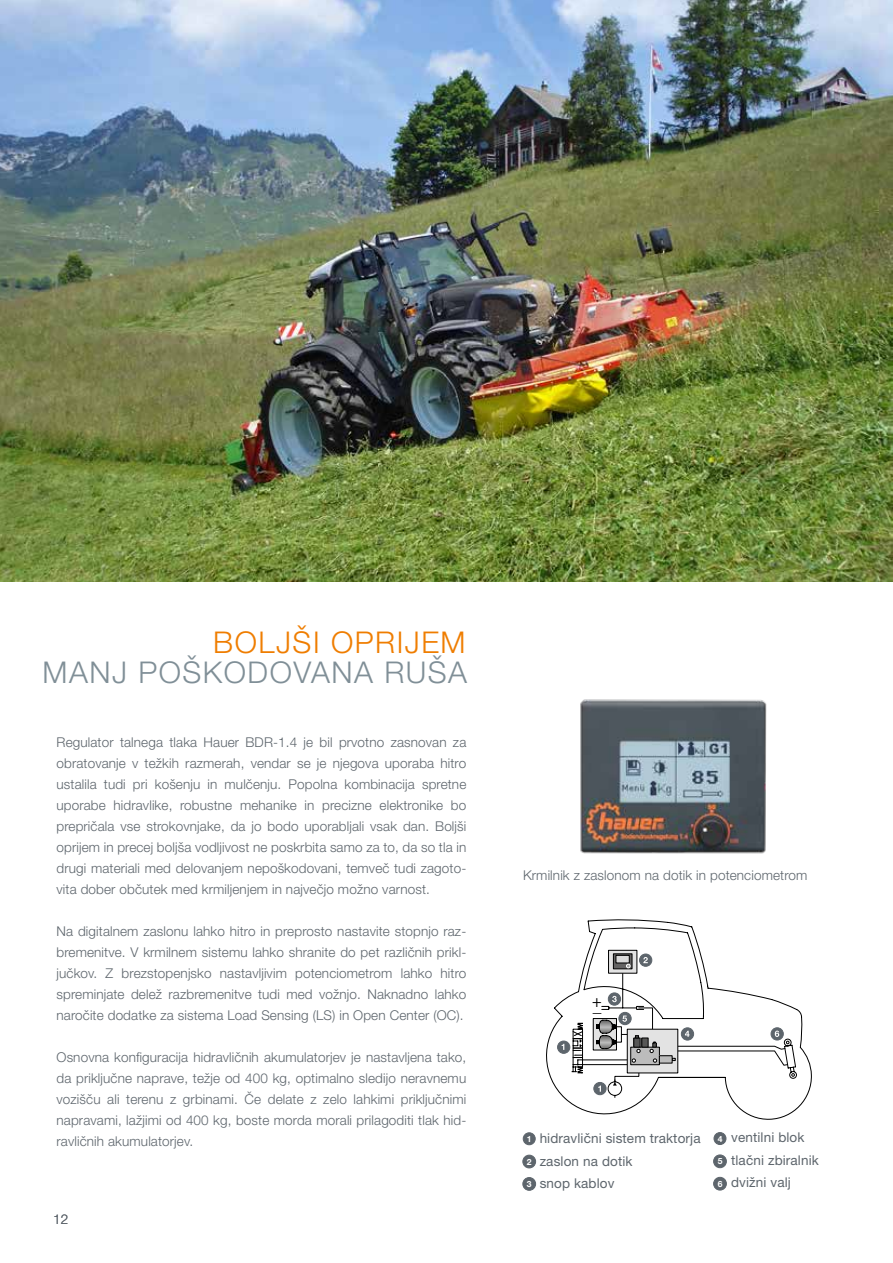
<style>
.page{position:relative;width:893px;height:1263px;background:#fff}
.page>*{position:absolute;margin:0;border:0;box-sizing:border-box;transform-origin:0 0}
.t1{font:300 30px "Helvetica Neue LT Pro";letter-spacing:.05em;color:#808f97}
.t2{font:300 30px "Helvetica Neue LT Pro";letter-spacing:.05em;color:#ef7d00}
.t3{font:16.65px "Myriad Pro";color:#000}
.t4{font:300 13.5px/21px "Helvetica Neue LT Pro";letter-spacing:.01em;color:#5d656c;text-align:justify}
.t5{font:13.5px/22.5px "Helvetica Neue LT Pro";letter-spacing:.01em;color:#5d656c}
.t6{font:700 8.55px "Helvetica Neue LT Pro";color:#fff}
</style>
<div class="page">
<svg style="left:546px;top:919px;width:266px;height:201px"></svg>
<div style="left:639px;top:954px;width:13px;height:12px;background:#5d656c;border-radius:50%"></div>
<div style="left:639px;top:954px;width:13px;height:12px;border:1px solid #5d656c;border-radius:50%"></div>
<div style="left:608px;top:993px;width:13px;height:12px;background:#5d656c;border-radius:50%"></div>
<div style="left:608px;top:993px;width:13px;height:12px;border:1px solid #5d656c;border-radius:50%"></div>
<div style="left:681px;top:1028px;width:13px;height:12px;background:#5d656c;border-radius:50%"></div>
<div style="left:681px;top:1027px;width:13px;height:13px;border:1px solid #5d656c;border-radius:50%"></div>
<div style="left:619px;top:1012px;width:12px;height:13px;background:#5d656c;border-radius:50%"></div>
<div style="left:619px;top:1012px;width:12px;height:13px;border:1px solid #5d656c;border-radius:50%"></div>
<svg style="left:558px;top:1041px;width:12px;height:12px"></svg>
<div style="left:557px;top:1041px;width:13px;height:12px;border:1px solid #5d656c;border-radius:50%"></div>
<div style="left:771px;top:1028px;width:12px;height:12px;background:#5d656c;border-radius:50%"></div>
<div style="left:771px;top:1027px;width:12px;height:13px;border:1px solid #5d656c;border-radius:50%"></div>
<div style="left:594px;top:1082px;width:12px;height:13px;border:1px solid #5d656c;border-radius:50%"></div>
<svg style="left:608px;top:950px;width:29px;height:23px"></svg>
<div style="left:593px;top:1018px;width:24px;height:32px;background:#e3e3e3;border:1px solid #000"></div>
<div style="left:627px;top:1029px;width:51px;height:44px;background:#e3e3e3"></div>
<div style="left:631px;top:1047px;width:28px;height:18px;background:#bcbcbc"></div>
<div style="left:630px;top:1047px;width:30px;height:18px;border:1px solid #000"></div>
<div style="left:642px;top:1038px;width:6px;height:9px;background:#575756"></div>
<div style="left:642px;top:1038px;width:6px;height:9px;border:1px solid #000"></div>
<div style="left:659px;top:1056px;width:13px;height:7px;background:#bcbcbc"></div>
<div style="left:659px;top:1055px;width:13px;height:8px;border:1px solid #000"></div>
<svg style="left:650px;top:1042px;width:6px;height:11px"></svg>
<svg style="left:653px;top:1059px;width:4px;height:3px"></svg>
<svg style="left:571px;top:1023px;width:15px;height:50px"></svg>
<svg style="left:613px;top:954px;width:19px;height:15px"></svg>
<div style="left:616px;top:955px;width:13px;height:8px;background:#dadada;border:1px solid #000"></div>
<svg style="left:626px;top:964px;width:4px;height:4px"></svg>
<svg style="left:775px;top:1030px;width:22px;height:49px"></svg>
<svg style="left:643px;top:957px;width:5px;height:6px"></svg>
<svg style="left:612px;top:996px;width:5px;height:6px"></svg>
<svg style="left:685px;top:1031px;width:4px;height:6px"></svg>
<svg style="left:596px;top:1015px;width:44px;height:83px"></svg>
<img style="left:0;top:0;width:893px;height:581px">
<img style="left:580px;top:699px;width:187px;height:155px">
<div style="left:523px;top:1133px;width:12px;height:12px;background:#5d656c;border-radius:50%"></div>
<div style="left:523px;top:1132px;width:12px;height:13px;border:1px solid #5d656c;border-radius:50%"></div>
<div style="left:523px;top:1155px;width:13px;height:13px;background:#5d656c;border-radius:50%"></div>
<div style="left:523px;top:1155px;width:13px;height:13px;border:1px solid #5d656c;border-radius:50%"></div>
<div style="left:523px;top:1177px;width:13px;height:13px;background:#5d656c;border-radius:50%"></div>
<div style="left:523px;top:1177px;width:13px;height:13px;border:1px solid #5d656c;border-radius:50%"></div>
<div style="left:714px;top:1132px;width:12px;height:12px;background:#5d656c;border-radius:50%"></div>
<div style="left:714px;top:1132px;width:12px;height:13px;border:1px solid #5d656c;border-radius:50%"></div>
<div style="left:714px;top:1155px;width:12px;height:13px;background:#5d656c;border-radius:50%"></div>
<div style="left:713px;top:1155px;width:14px;height:13px;border:1px solid #5d656c;border-radius:50%"></div>
<div style="left:714px;top:1177px;width:12px;height:13px;background:#5d656c;border-radius:50%"></div>
<div style="left:713px;top:1177px;width:14px;height:13px;border:1px solid #5d656c;border-radius:50%"></div>
<h1 class="t2" style="left:213px;top:624px;width:254px">BOLJŠI OPRIJEM</h1>
<h1 class="t1" style="left:43px;top:654px;width:426px">MANJ POŠKODOVANA RUŠA</h1>
<p class="t4" style="left:57px;top:731px;width:411px">Regulator talnega tlaka Hauer BDR-1.4 je bil prvotno zasnovan za obratovanje v težkih razmerah, vendar se je njegova uporaba hitro ustalila tudi pri košenju in mulčenju. Popolna kombinacija spretne uporabe hidravlike, robustne mehanike in precizne elektronike bo prepričala vse strokovnjake, da jo bodo uporabljali vsak dan. Boljši oprijem in precej boljša vodljivost ne poskrbita samo za to, da so tla in drugi materiali med delovanjem nepoškodovani, temveč tudi zagoto&shy;vita dober občutek med krmiljenjem in največjo možno varnost.</p>
<p class="t4" style="left:57px;top:920px;width:411px">Na digitalnem zaslonu lahko hitro in preprosto nastavite stopnjo raz&shy;bremenitve. V krmilnem sistemu lahko shranite do pet različnih prikl&shy;jučkov. Z brezstopenjsko nastavljivim potenciometrom lahko hitro spreminjate delež razbremenitve tudi med vožnjo. Naknadno lahko naročite dodatke za sistema Load Sensing (LS) in Open Center (OC).</p>
<p class="t4" style="left:57px;top:1046px;width:411px">Osnovna konfiguracija hidravličnih akumulatorjev je nastavljena tako, da priključne naprave, težje od 400 kg, optimalno sledijo neravnemu vozišču ali terenu z grbinami. Če delate z zelo lahkimi priključnimi napravami, lažjimi od 400 kg, boste morda morali prilagoditi tlak hid&shy;ravličnih akumulatorjev.</p>
<p class="t4" style="left:53px;top:1208px;width:17px">12</p>
<p class="t4" style="left:523px;top:864px;width:286px">Krmilnik z zaslonom na dotik in potenciometrom</p>
<p class="t3" style="left:592px;top:991px;width:11px">+<sub>_</sub></p>
<p class="t6" style="left:527px;top:1134px;width:6px">1</p>
<p class="t6" style="left:527px;top:1156px;width:6px">2</p>
<p class="t6" style="left:527px;top:1179px;width:6px">3</p>
<p class="t5" style="left:540px;top:1127px;width:162px">hidravlični sistem traktorja zaslon na dotik<br>snop kablov</p>
<p class="t6" style="left:718px;top:1133px;width:6px">4</p>
<p class="t6" style="left:718px;top:1156px;width:6px">5</p>
<p class="t6" style="left:718px;top:1178px;width:6px">6</p>
<p class="t5" style="left:731px;top:1126px;width:89px">ventilni blok tlačni zbiralnik dvižni valj</p>
</div>
